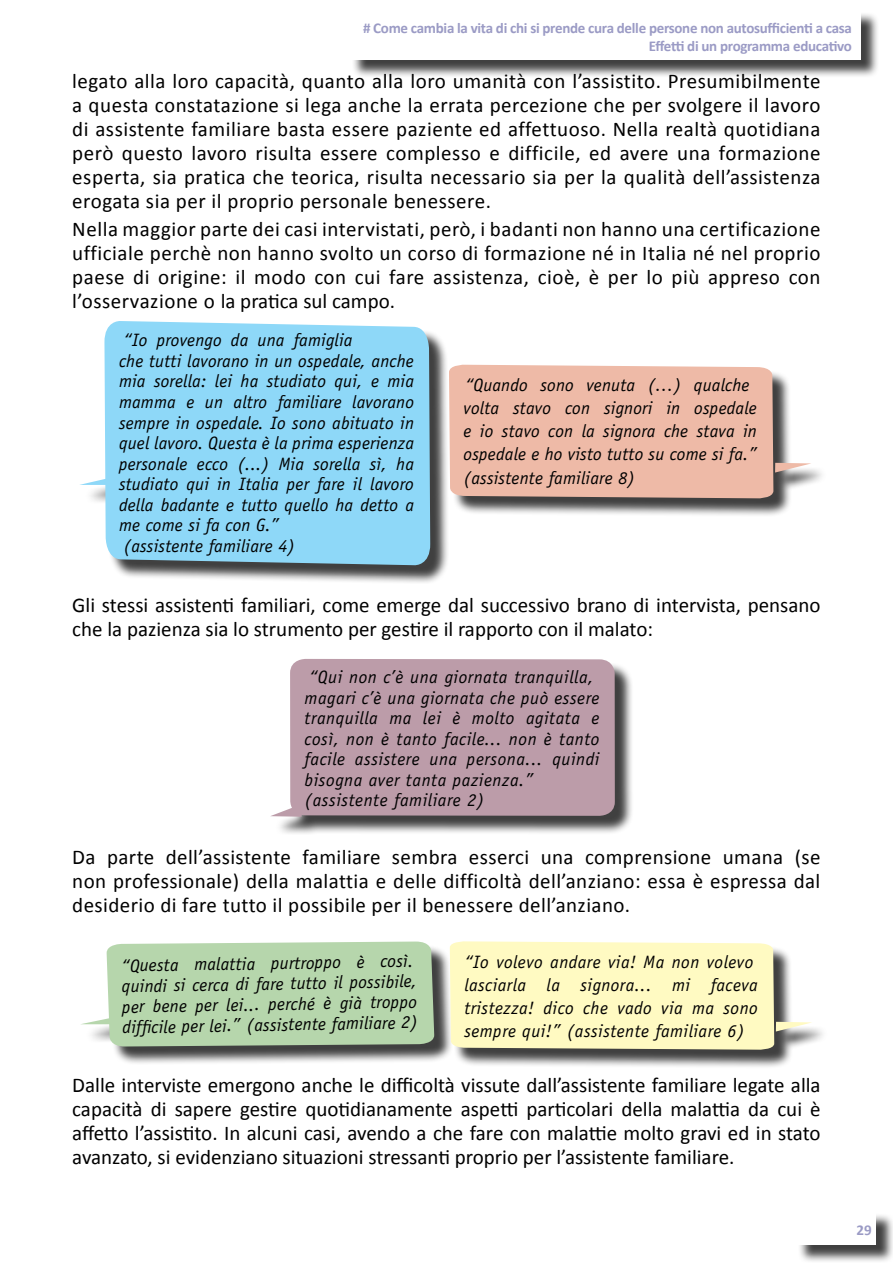
<style>
.page{position:relative;width:893px;height:1263px;background:#fff}
.page>*{position:absolute;margin:0;border:0;box-sizing:border-box;transform-origin:0 0}
.t1{font:21px/24px "Calibri";color:#000;text-align:justify}
.t2{font:italic 18px/20.5px "Officina Sans Std";letter-spacing:.01em;color:#000}
.t3{font:italic 18px/20.5px "Officina Sans Std";letter-spacing:.03em;color:#000}
.t4{font:700 15px/18px "Calibri";letter-spacing:-.02em;color:#9b9bc5;text-align:right}
</style>
<div class="page">
<div style="left:797px;top:1213px;width:96px;height:50px;background:#000;opacity:.75"></div>
<div style="left:795px;top:1211px;width:81px;height:34px;background:#fff"></div>
<div style="left:84px;top:323px;width:365px;height:261px;background:#000;opacity:.75"></div>
<div style="left:104px;top:321px;width:326px;height:244px;background:#8ed8f8"></div>
<svg style="left:80px;top:478px;width:31px;height:7px"></svg>
<div style="left:452px;top:367px;width:376px;height:150px;background:#000;opacity:.75"></div>
<svg style="left:449px;top:365px;width:362px;height:133px"></svg>
<div style="left:274px;top:661px;width:359px;height:174px;background:#000;opacity:.75"></div>
<div style="left:290px;top:659px;width:325px;height:157px;background:#bc9ca9"></div>
<svg style="left:270px;top:804px;width:32px;height:13px"></svg>
<div style="left:85px;top:944px;width:367px;height:121px;background:#000;opacity:.75"></div>
<svg style="left:81px;top:941px;width:354px;height:105px"></svg>
<div style="left:452px;top:944px;width:377px;height:124px;background:#000;opacity:.75"></div>
<svg style="left:450px;top:941px;width:362px;height:109px"></svg>
<div style="left:351px;top:11px;width:528px;height:67px;background:#000;opacity:.75"></div>
<div style="left:349px;top:9px;width:511px;height:51px;background:#fff"></div>
<p class="t4" style="left:363px;top:19px;width:490px"># Come cambia la vita di chi si prende cura delle persone non autosufficienti a casa<br>Effetti di un programma educativo</p>
<p class="t1" style="left:72px;top:69px;width:750px">legato alla loro capacità, quanto alla loro umanità con l’assistito. Presumibilmente a questa constatazione si lega anche la errata percezione che per svolgere il lavoro di assistente familiare basta essere paziente ed affettuoso. Nella realtà quotidiana però questo lavoro risulta essere complesso e difficile, ed avere una formazione esperta, sia pratica che teorica, risulta necessario sia per la qualità dell’assistenza erogata sia per il proprio personale benessere.</p>
<p class="t1" style="left:72px;top:217px;width:750px">Nella maggior parte dei casi intervistati, però, i badanti non hanno una certificazione ufficiale perchè non hanno svolto un corso di formazione né in Italia né nel proprio paese di origine: il modo con cui fare assistenza, cioè, è per lo più appreso con l’osservazione o la pratica sul campo.</p>
<p class="t2" style="left:119px;top:330px;width:296px">“Io provengo da una famiglia<br>che tutti lavorano in un ospedale, anche mia sorella: lei ha studiato qui, e mia mamma e un altro familiare lavorano sempre in ospedale. Io sono abituato in quel lavoro. Questa è la prima esperienza personale ecco (...) Mia sorella sì, ha studiato qui in Italia per fare il lavoro della badante e tutto quello ha detto a me come si fa con G.”<br>(assistente familiare 4)</p>
<p class="t2" style="left:463px;top:374px;width:295px;line-height:23.1px">“Quando sono venuta (…) qualche volta stavo con signori in ospedale e io stavo con la signora che stava in ospedale e ho visto tutto su come si fa.” (assistente familiare 8)</p>
<p class="t1" style="left:72px;top:593px;width:750px">Gli stessi assistenti familiari, come emerge dal successivo brano di intervista, pensano che la pazienza sia lo strumento per gestire il rapporto con il malato:</p>
<p class="t3" style="left:305px;top:667px;width:296px">“Qui non c’è una giornata tranquilla, magari c’è una giornata che può essere tranquilla ma lei è molto agitata e così, non è tanto facile... non è tanto facile assistere una persona... quindi bisogna aver tanta pazienza.” (assistente familiare 2)</p>
<p class="t1" style="left:72px;top:845px;width:750px">Da parte dell’assistente familiare sembra esserci una comprensione umana (se non professionale) della malattia e delle difficoltà dell’anziano: essa è espressa dal desiderio di fare tutto il possibile per il benessere dell’anziano.</p>
<p class="t2" style="left:121px;top:955px;width:297px;rotate:-1deg">“Questa malattia purtroppo è così. quindi si cerca di fare tutto il possibile, per bene per lei... perché è già troppo diffi cile per lei.” (assistente familiare 2)</p>
<p class="t2" style="left:464px;top:950px;width:295px;line-height:23.1px">“Io volevo andare via! Ma non volevo lasciarla la signora... mi faceva tristezza! dico che vado via ma sono sempre qui!” (assistente familiare 6)</p>
<p class="t1" style="left:72px;top:1073px;width:750px">Dalle interviste emergono anche le difficoltà vissute dall’assistente familiare legate alla capacità di sapere gestire quotidianamente aspetti particolari della malattia da cui è affetto l’assistito. In alcuni casi, avendo a che fare con malattie molto gravi ed in stato avanzato, si evidenziano situazioni stressanti proprio per l’assistente familiare.</p>
<p class="t4" style="left:856px;top:1220px;width:17px">29</p>
</div>
